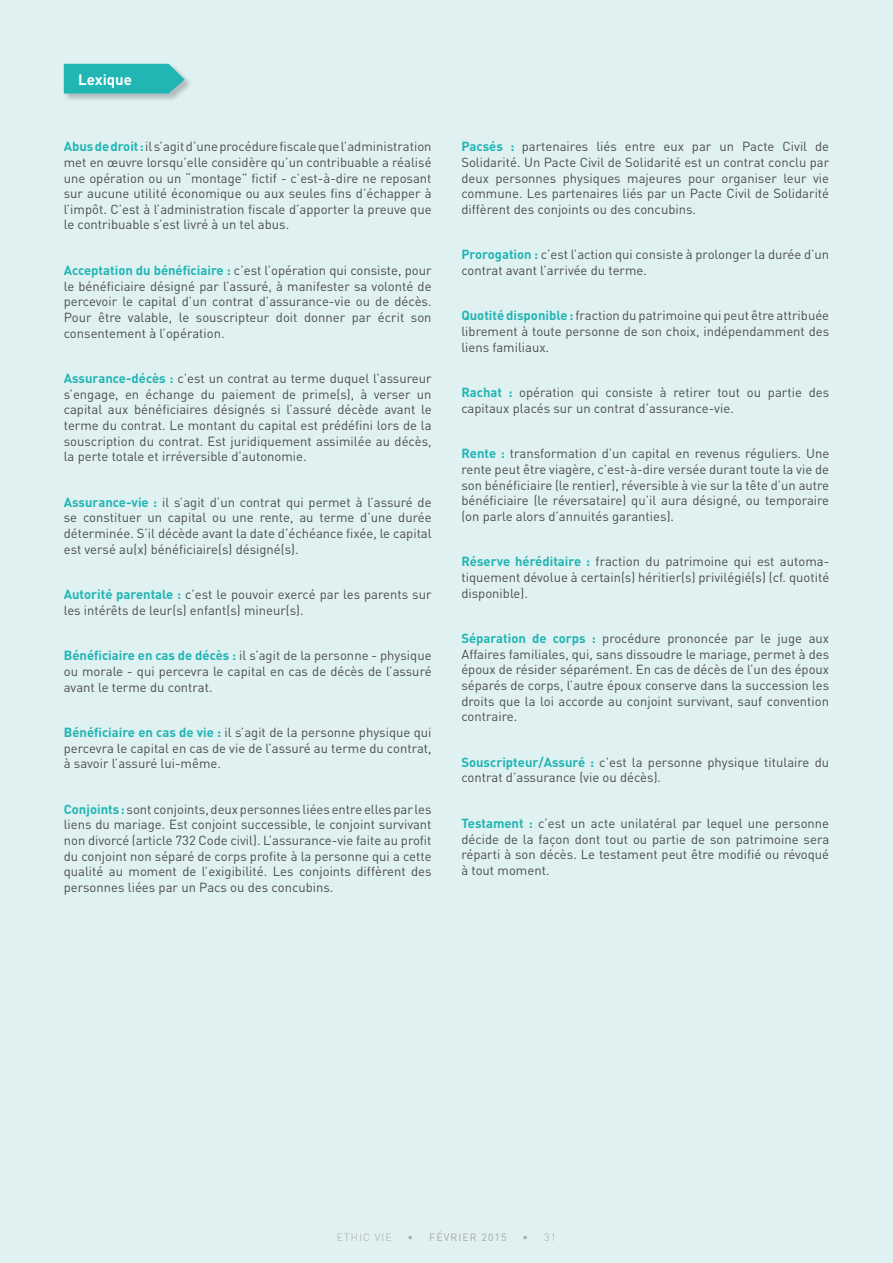
<style>
.page{position:relative;width:893px;height:1263px;background:#e0f1f1}
.page>*{position:absolute;margin:0;border:0;box-sizing:border-box;transform-origin:0 0}
.t1{font:700 15px "DIN";color:#fff}
.t2{font:13.05px/15.6px "DIN";color:#4b4c4d;text-align:justify}
.t3{font:10.5px "DIN";letter-spacing:.1em;color:#a7a7a7}
.t4{font:300 10.5px "DIN";letter-spacing:.1em;color:#a7a7a7}
.s1{font-weight:700;color:#21b5b4}
.s2{font-weight:300}
</style>
<div class="page">
<div style="left:63px;top:63px;width:130px;height:39px;background:#231f20;opacity:.25"></div>
<svg style="left:64px;top:64px;width:121px;height:30px"></svg>
<p class="t1" style="left:78px;top:70px;width:56px">Lexique</p>
<p class="t2" style="left:64px;top:138px;width:369px"><span class="s1">Abus de droit :</span> il s’agit d’une procédure fiscale que l’administration met en œuvre lorsqu’elle considère qu’un contribuable a réalisé une opération ou un “montage” fictif - c’est-à-dire ne reposant sur aucune utilité économique ou aux seules fins d’échapper à l’impôt. C’est à l’administration fiscale d’apporter la preuve que le contribuable s’est livré à un tel abus.</p>
<p class="t2" style="left:64px;top:262px;width:369px"><span class="s1">Acceptation du bénéficiaire :</span> c’est l’opération qui consiste, pour le bénéficiaire désigné par l’assuré, à manifester sa volonté de percevoir le capital d’un contrat d’assurance-vie ou de décès.<br>Pour être valable, le souscripteur doit donner par écrit son consentement à l’opération.</p>
<p class="t2" style="left:64px;top:370px;width:369px"><span class="s1">Assurance-décès :</span> c’est un contrat au terme duquel l’assureur s’engage, en échange du paiement de prime(s), à verser un capital aux bénéficiaires désignés si l’assuré décède avant le terme du contrat. Le montant du capital est prédéfini lors de la souscription du contrat. Est juridiquement assimilée au décès, la perte totale et irréversible d’autonomie.</p>
<p class="t2" style="left:64px;top:494px;width:369px"><span class="s1">Assurance-vie :</span> il s’agit d’un contrat qui permet à l’assuré de se constituer un capital ou une rente, au terme d’une durée déterminée. S’il décède avant la date d’échéance fixée, le capital est versé au(x) bénéficiaire(s) désigné(s).</p>
<p class="t2" style="left:64px;top:586px;width:369px"><span class="s1">Autorité parentale :</span> c’est le pouvoir exercé par les parents sur les intérêts de leur(s) enfant(s) mineur(s).</p>
<p class="t2" style="left:64px;top:647px;width:369px"><span class="s1">Bénéficiaire en cas de décès :</span> il s’agit de la personne - physique ou morale - qui percevra le capital en cas de décès de l’assuré avant le terme du contrat.</p>
<p class="t2" style="left:64px;top:724px;width:369px"><span class="s1">Bénéficiaire en cas de vie :</span> il s’agit de la personne physique qui percevra le capital en cas de vie de l’assuré au terme du contrat, à savoir l’assuré lui-même.</p>
<p class="t2" style="left:64px;top:801px;width:369px"><span class="s1">Conjoints :</span> sont conjoints, deux personnes liées entre elles par les liens du mariage. Est conjoint successible, le conjoint survivant non divorcé (article 732 Code civil). L’assurance-vie faite au profit du conjoint non séparé de corps profite à la personne qui a cette qualité au moment de l’exigibilité. Les conjoints diffèrent des personnes liées par un Pacs ou des concubins.</p>
<p class="t2" style="left:461px;top:138px;width:369px"><span class="s1">Pacsés :</span> partenaires liés entre eux par un Pacte Civil de Solidarité. Un Pacte Civil de Solidarité est un contrat conclu par deux personnes physiques majeures pour organiser leur vie commune. Les partenaires liés par un Pacte Civil de Solidarité diffèrent des conjoints ou des concubins.</p>
<p class="t2" style="left:461px;top:246px;width:369px"><span class="s1">Prorogation :</span> c’est l’action qui consiste à prolonger la durée d’un contrat avant l’arrivée du terme.</p>
<p class="t2" style="left:461px;top:308px;width:369px"><span class="s1">Quotité disponible :</span> fraction du patrimoine qui peut être attribuée librement à toute personne de son choix, indépendamment des liens familiaux.</p>
<p class="t2" style="left:461px;top:384px;width:369px"><span class="s1">Rachat :</span> opération qui consiste à retirer tout ou partie des capitaux placés sur un contrat d’assurance-vie.</p>
<p class="t2" style="left:461px;top:445px;width:369px"><span class="s1">Rente :</span> transformation d’un capital en revenus réguliers. Une rente peut être viagère, c’est-à-dire versée durant toute la vie de son bénéficiaire (le rentier), réversible à vie sur la tête d’un autre bénéficiaire (le réversataire) qu’il aura désigné, ou temporaire (on parle alors d’annuités garanties).</p>
<p class="t2" style="left:461px;top:553px;width:369px"><span class="s1">Réserve héréditaire :</span> fraction du patrimoine qui est automa&shy;tiquement dévolue à certain(s) héritier(s) privilégié(s) (cf. quotité disponible).</p>
<p class="t2" style="left:461px;top:630px;width:369px"><span class="s1">Séparation de corps :</span> procédure prononcée par le juge aux Affaires familiales, qui, sans dissoudre le mariage, permet à des époux de résider séparément. En cas de décès de l’un des époux séparés de corps, l’autre époux conserve dans la succession les droits que la loi accorde au conjoint survivant, sauf convention contraire.</p>
<p class="t2" style="left:461px;top:754px;width:369px"><span class="s1">Souscripteur/Assuré :</span> c’est la personne physique titulaire du contrat d’assurance (vie ou décès).</p>
<p class="t2" style="left:461px;top:815px;width:369px"><span class="s1">Testament :</span> c’est un acte unilatéral par lequel une personne décide de la façon dont tout ou partie de son patrimoine sera réparti à son décès. Le testament peut être modifié ou révoqué à tout moment.</p>
<p class="t4" style="left:337px;top:1230px;width:56px">ETHIC VIE</p>
<p class="t3" style="left:408px;top:1230px;width:100px"><span class="s2">•</span> FÉVRIER 2015</p>
<p class="t4" style="left:522px;top:1230px;width:35px">• 31</p>
</div>
